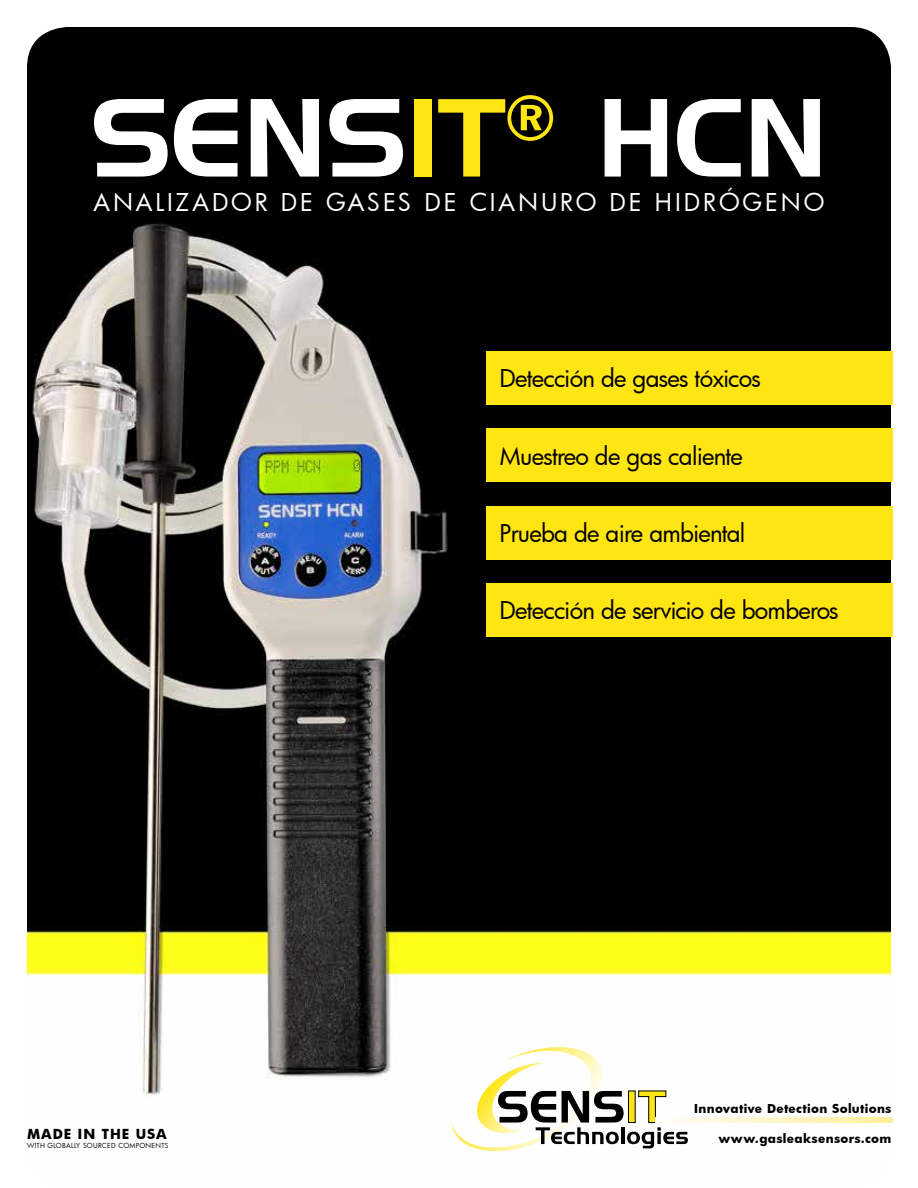
<style>
.page{position:relative;width:918px;height:1188px;background:#fff}
.page>*{position:absolute;margin:0;border:0;box-sizing:border-box;transform-origin:0 0}
.t1{font:108px "Handel Gothic BT";letter-spacing:-.01em;color:#fff}
.t2{font:24px "Futura";letter-spacing:-.03em;color:#000}
.t3{font:24px "Futura";letter-spacing:.12em;color:#fff}
.t4{font:700 13.5px "Futura";letter-spacing:.07em;color:#000}
.t5{font:700 12px "Futura";letter-spacing:.025em;color:#000}
.t6{font:6.75px "Futura";letter-spacing:.05em;color:#000}
.s1{color:#ffe512}
</style>
<div class="page">
<img style="left:27px;top:27px;width:864px;height:1096px">
<svg style="left:452px;top:1044px;width:236px;height:108px"></svg>
<svg style="left:656px;top:1118px;width:236px;height:4px"></svg>
<div style="left:486px;top:428px;width:406px;height:54px;background:#ffe512"></div>
<div style="left:486px;top:351px;width:406px;height:54px;background:#ffe512"></div>
<div style="left:486px;top:506px;width:406px;height:54px;background:#ffe512"></div>
<div style="left:486px;top:583px;width:406px;height:54px;background:#ffe512"></div>
<h1 class="t1" style="left:90px;top:73px;width:739px">SENS<span class="s1">IT</span><sup>®</sup> HCN</h1>
<p class="t3" style="left:94px;top:186px;width:732px">ANALIZADOR DE GASES DE CIANURO DE HIDRÓGENO</p>
<p class="t2" style="left:500px;top:362px;width:263px">Detección de gases tóxicos</p>
<p class="t2" style="left:500px;top:439px;width:245px">Muestreo de gas caliente</p>
<p class="t2" style="left:500px;top:517px;width:247px">Prueba de aire ambiental</p>
<p class="t2" style="left:500px;top:594px;width:341px">Detección de servicio de bomberos</p>
<p class="t4" style="left:27px;top:1125px;width:141px">MADE IN THE USA</p>
<p class="t6" style="left:27px;top:1140px;width:143px">WITH GLOBALLY SOURCED COMPONENTS</p>
<p class="t5" style="left:694px;top:1100px;width:199px">Innovative Detection Solutions</p>
<p class="t5" style="left:719px;top:1130px;width:174px">www.gasleaksensors.com</p>
</div>
